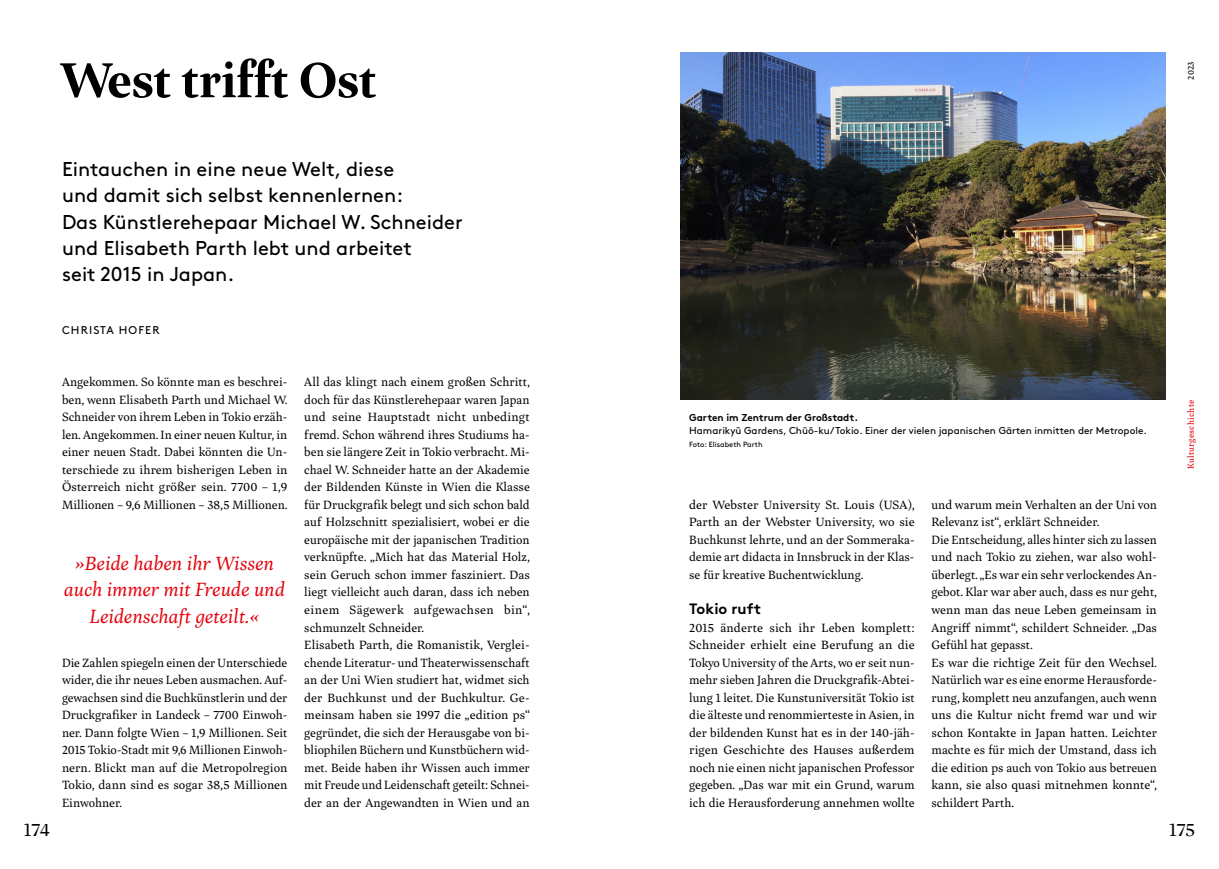
<style>
.page{position:relative;width:1219px;height:869px;background:#fff}
.page>*{position:absolute;margin:0;border:0;box-sizing:border-box;transform-origin:0 0}
.t1{font:700 51.25px "Inka A Title";letter-spacing:-.01em;color:#000}
.t2{font:20px/26.2px "Brown Pro";color:#000}
.t3{font:italic 20px/26.2px "Inka A Text";color:#e3000b;text-align:center}
.t4{font:20px "Inka B Title";color:#000}
.t5{font:700 15px "Brown Pro";color:#000}
.t6{font:12.5px/17.5px "Inka A Text";color:#000;text-align:justify}
.t7{font:11.25px "Brown Pro";letter-spacing:.1em;color:#000}
.t8{font:10px "Brown Pro";color:#000}
.t9{font:700 10px "Brown Pro";color:#000}
.t10{font:8.75px "Inka A Small";letter-spacing:.03em;color:#e3000b}
.t11{font:8.75px "Inka A Small";color:#000}
.t12{font:7.5px "Brown Pro";color:#000}
</style>
<div class="page">
<img style="left:680px;top:52px;width:486px;height:347px">
<h1 class="t1" style="left:60px;top:50px;width:318px">West trifft Ost</h1>
<h2 class="t2" style="left:62px;top:154px;width:402px">Eintauchen in eine neue Welt, diese<br>und damit sich selbst kennenlernen:<br>Das Künstlerehepaar Michael W. Schneider und Elisabeth Parth lebt und arbeitet<br>seit 2015 in Japan.</h2>
<p class="t7" style="left:62px;top:321px;width:99px">CHRISTA HOFER</p>
<p class="t6" style="left:62px;top:373px;width:227px">Angekommen. So könnte man es beschrei&shy;ben, wenn Elisabeth Parth und Michael W.<br>Schneider von ihrem Leben in Tokio erzäh&shy;len. Angekommen. In einer neuen Kultur, in einer neuen Stadt. Dabei könnten die Un&shy;terschiede zu ihrem bisherigen Leben in Österreich nicht größer sein. 7700 – 1,9<br>Millionen – 9,6 Millionen – 38,5 Millionen.</p>
<h2 class="t3" style="left:64px;top:550px;width:223px">»Beide haben ihr Wissen auch immer mit Freude und<br>Leidenschaft geteilt.«</h2>
<p class="t6" style="left:62px;top:653px;width:227px">Die Zahlen spiegeln einen der Unterschiede wider, die ihr neues Leben ausmachen. Auf&shy;gewachsen sind die Buchkünstlerin und der Druckgrafiker in Landeck – 7700 Einwoh&shy;ner. Dann folgte Wien – 1,9 Millionen. Seit 2015 Tokio-Stadt mit 9,6 Millionen Einwoh&shy;nern. Blickt man auf die Metropolregion Tokio, dann sind es sogar 38,5 Millionen Einwohner.</p>
<p class="t6" style="left:304px;top:373px;width:227px;text-align:left">All das klingt nach einem großen Schritt, doch für das Künstlerehepaar waren Japan und seine Hauptstadt nicht unbedingt fremd. Schon während ihres Studiums ha&shy;ben sie längere Zeit in Tokio verbracht. Mi&shy;chael W. Schneider hatte an der Akademie der Bildenden Künste in Wien die Klasse für Druckgrafik belegt und sich schon bald auf Holzschnitt spezialisiert, wobei er die europäische mit der japanischen Tradition verknüpfte. „Mich hat das Material Holz, sein Geruch schon immer fasziniert. Das liegt vielleicht auch daran, dass ich neben einem Sägewerk aufgewachsen bin“, schmunzelt Schneider.<br>Elisabeth Parth, die Romanistik, Verglei&shy;chende Literatur- und Theaterwissenschaft an der Uni Wien studiert hat, widmet sich der Buchkunst und der Buchkultur. Ge&shy;meinsam haben sie 1997 die „edition ps“ gegründet, die sich der Herausgabe von bi&shy;bliophilen Büchern und Kunstbüchern wid&shy;met. Beide haben ihr Wissen auch immer mit Freude und Leidenschaft geteilt: Schnei&shy;der an der Angewandten in Wien und an</p>
<p class="t11" style="left:1186px;top:80px;width:20px;rotate:-90deg">2023</p>
<p class="t9" style="left:689px;top:409px;width:170px">Garten im Zentrum der Großstadt.</p>
<p class="t8" style="left:689px;top:422px;width:459px">Hamarikyū Gardens, Chūō-ku/Tokio. Einer der vielen japanischen Gärten inmitten der Metropole.</p>
<p class="t12" style="left:689px;top:438px;width:75px">Foto: Elisabeth Parth</p>
<p class="t6" style="left:689px;top:496px;width:227px">der Webster University St. Louis (USA), Parth an der Webster University, wo sie Buchkunst lehrte, und an der Sommeraka&shy;demie art didacta in Innsbruck in der Klas&shy;se für kreative Buchentwicklung.</p>
<p class="t5" style="left:689px;top:596px;width:73px">Tokio ruft</p>
<p class="t6" style="left:689px;top:618px;width:227px">2015 änderte sich ihr Leben komplett:<br>Schneider erhielt eine Berufung an die Tokyo University of the Arts, wo er seit nun&shy;mehr sieben Jahren die Druckgrafik-Abtei&shy;lung 1 leitet. Die Kunstuniversität Tokio ist die älteste und renommierteste in Asien, in der bildenden Kunst hat es in der 140-jäh&shy;rigen Geschichte des Hauses außerdem noch nie einen nicht japanischen Professor gegeben. „Das war mit ein Grund, warum ich die Herausforderung annehmen wollte</p>
<p class="t6" style="left:931px;top:496px;width:227px;text-align:left">und warum mein Verhalten an der Uni von Relevanz ist“, erklärt Schneider.<br>Die Entscheidung, alles hinter sich zu lassen und nach Tokio zu ziehen, war also wohl&shy;überlegt. „Es war ein sehr verlockendes An&shy;gebot. Klar war aber auch, dass es nur geht, wenn man das neue Leben gemeinsam in Angriff nimmt“, schildert Schneider. „Das Gefühl hat gepasst.<br>Es war die richtige Zeit für den Wechsel.<br>Natürlich war es eine enorme Herausforde&shy;rung, komplett neu anzufangen, auch wenn uns die Kultur nicht fremd war und wir schon Kontakte in Japan hatten. Leichter machte es für mich der Umstand, dass ich die edition ps auch von Tokio aus betreuen kann, sie also quasi mitnehmen konnte“, schildert Parth.</p>
<p class="t10" style="left:1186px;top:469px;width:71px;rotate:-90deg">Kulturgeschichte</p>
<h2 class="t4" style="left:24px;top:818px;width:27px">174</h2>
<h2 class="t4" style="left:1169px;top:818px;width:27px">175</h2>
</div>
